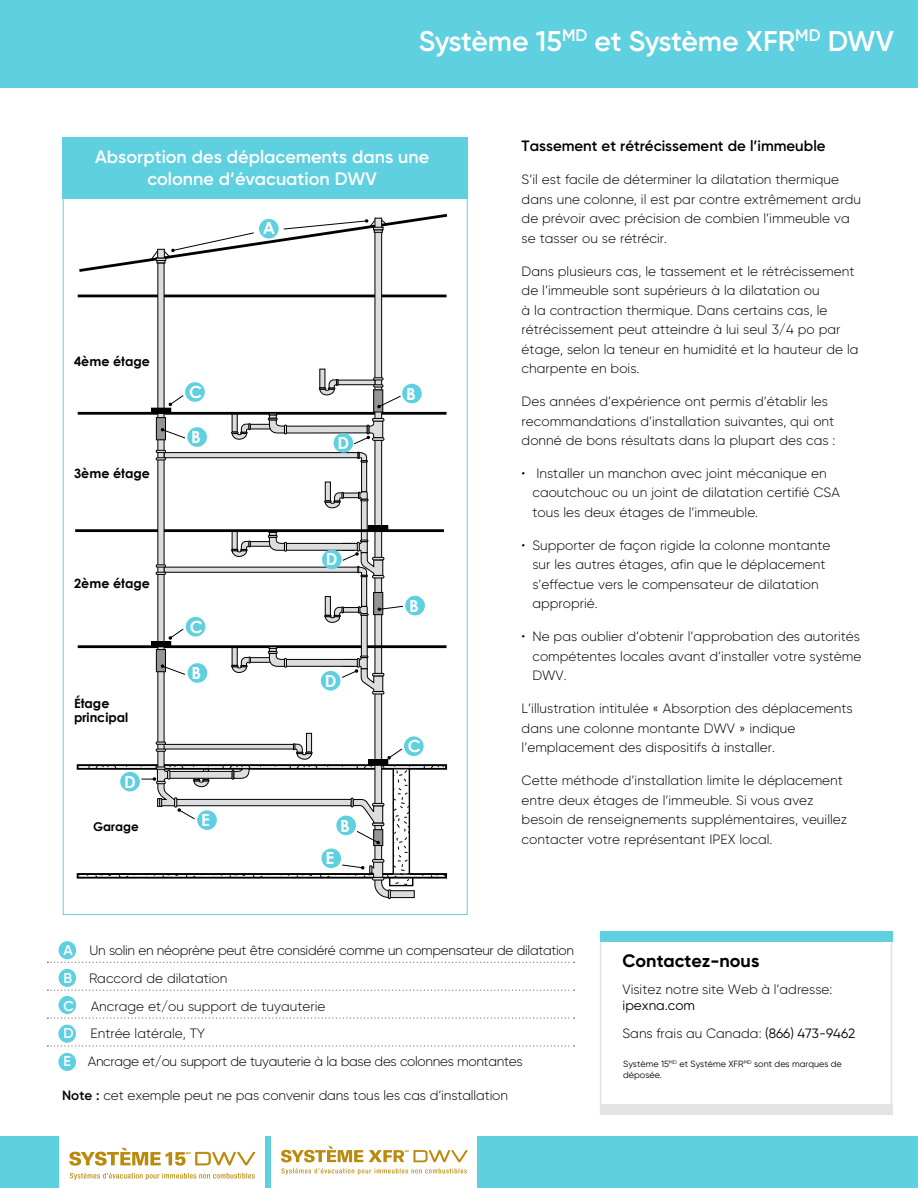
<style>
.page{position:relative;width:918px;height:1188px;background:#fff}
.page>*{position:absolute;margin:0;border:0;box-sizing:border-box;transform-origin:0 0}
.t1{font:600 28.5px "Gilroy";letter-spacing:-.02em;color:#fff}
.t2{font:600 18px/21.6px "Gilroy";color:#fff;text-align:center}
.t3{font:700 18px "Gilroy";color:#000}
.t4{font:700 16.8px "Century Gothic";color:#fff}
.t5{font:600 15px "Gilroy";color:#000}
.t6{font:300 13.5px/19.5px "Gilroy";color:#000}
.t7{font:300 13.5px/27.9px "Gilroy";letter-spacing:-.025em;color:#000}
.t8{font:13.5px/27.5px "Gilroy";color:#000}
.t9{font:700 12.9px/14.5px "Century Gothic";color:#000}
.t10{font:700 12.15px "Century Gothic";color:#000}
.t11{font:9px/10.8px "Gilroy";color:#000}
.s1{font-weight:600;font-size:14.25px;color:#fff}
.s2{font-weight:600}
.s3{font-weight:300}
</style>
<div class="page">
<hr style="left:600px;top:931px;width:1px;height:183px;background:#e2e3e4">
<hr style="left:891px;top:931px;width:1px;height:183px;background:#e2e3e4">
<div style="left:600px;top:931px;width:292px;height:11px;background:#5fd0df"></div>
<div style="left:600px;top:1104px;width:292px;height:10px;background:#e2e3e4"></div>
<div style="left:0;top:0;width:918px;height:87px;background:#5fd0df"></div>
<div style="left:0;top:1136px;width:918px;height:52px;background:#5fd0df"></div>
<div style="left:271px;top:1132px;width:205px;height:56px;background:#fff"></div>
<svg style="left:282px;top:1168px;width:185px;height:7px"></svg>
<svg style="left:281px;top:1146px;width:187px;height:16px"></svg>
<div style="left:59px;top:941px;width:17px;height:18px;background:#5fd0df;border-radius:50%"></div>
<div style="left:59px;top:969px;width:17px;height:18px;background:#5fd0df;border-radius:50%"></div>
<div style="left:59px;top:996px;width:17px;height:18px;background:#5fd0df;border-radius:50%"></div>
<div style="left:58px;top:1025px;width:18px;height:18px;background:#5fd0df;border-radius:50%"></div>
<div style="left:58px;top:1053px;width:18px;height:18px;background:#5fd0df;border-radius:50%"></div>
<svg style="left:47px;top:962px;width:528px;height:1px"></svg>
<svg style="left:47px;top:990px;width:528px;height:1px"></svg>
<svg style="left:47px;top:1018px;width:528px;height:1px"></svg>
<svg style="left:47px;top:1045px;width:528px;height:2px"></svg>
<hr style="left:75px;top:529px;width:369px;height:3px;background:#000">
<svg style="left:76px;top:213px;width:372px;height:686px"></svg>
<div style="left:185px;top:382px;width:20px;height:20px;background:#5fd0df;border-radius:50%"></div>
<div style="left:187px;top:427px;width:20px;height:20px;background:#5fd0df;border-radius:50%"></div>
<div style="left:402px;top:384px;width:20px;height:19px;background:#5fd0df;border-radius:50%"></div>
<div style="left:405px;top:596px;width:20px;height:19px;background:#5fd0df;border-radius:50%"></div>
<div style="left:188px;top:663px;width:19px;height:20px;background:#5fd0df;border-radius:50%"></div>
<div style="left:336px;top:816px;width:20px;height:19px;background:#5fd0df;border-radius:50%"></div>
<div style="left:186px;top:617px;width:19px;height:20px;background:#5fd0df;border-radius:50%"></div>
<div style="left:404px;top:736px;width:20px;height:20px;background:#5fd0df;border-radius:50%"></div>
<div style="left:334px;top:433px;width:19px;height:20px;background:#5fd0df;border-radius:50%"></div>
<div style="left:322px;top:550px;width:20px;height:19px;background:#5fd0df;border-radius:50%"></div>
<div style="left:321px;top:671px;width:19px;height:20px;background:#5fd0df;border-radius:50%"></div>
<div style="left:120px;top:772px;width:20px;height:19px;background:#5fd0df;border-radius:50%"></div>
<div style="left:197px;top:810px;width:20px;height:20px;background:#5fd0df;border-radius:50%"></div>
<div style="left:321px;top:849px;width:20px;height:19px;background:#5fd0df;border-radius:50%"></div>
<div style="left:62px;top:137px;width:406px;height:62px;background:#5fd0df"></div>
<div style="left:59px;top:1132px;width:206px;height:56px;background:#fff"></div>
<svg style="left:70px;top:1173px;width:185px;height:7px"></svg>
<svg style="left:69px;top:1148px;width:186px;height:18px"></svg>
<h1 class="t1" style="left:419px;top:23px;width:477px">Système 15<sup>MD</sup> et Système XFR<sup>MD</sup> DWV</h1>
<h2 class="t2" style="left:95px;top:146px;width:336px">Absorption des déplacements dans une colonne d’évacuation DWV</h2>
<p class="t9" style="left:74px;top:353px;width:77px">4ème étage</p>
<p class="t9" style="left:74px;top:466px;width:77px">3ème étage</p>
<p class="t9" style="left:74px;top:576px;width:77px">2ème étage</p>
<p class="t9" style="left:74px;top:695px;width:56px">Étage principal</p>
<p class="t4" style="left:124px;top:769px;width:13px">D</p>
<p class="t10" style="left:93px;top:818px;width:47px">Garage</p>
<p class="t4" style="left:189px;top:379px;width:15px">C</p>
<p class="t4" style="left:191px;top:424px;width:11px">B</p>
<p class="t4" style="left:190px;top:614px;width:15px">C</p>
<p class="t4" style="left:192px;top:660px;width:11px">B</p>
<p class="t4" style="left:201px;top:807px;width:10px">E</p>
<p class="t4" style="left:263px;top:215px;width:14px">A</p>
<p class="t4" style="left:337px;top:430px;width:13px">D</p>
<p class="t4" style="left:326px;top:547px;width:13px">D</p>
<p class="t4" style="left:325px;top:668px;width:13px">D</p>
<p class="t4" style="left:340px;top:813px;width:11px">B</p>
<p class="t4" style="left:325px;top:846px;width:10px">E</p>
<p class="t4" style="left:406px;top:381px;width:11px">B</p>
<p class="t4" style="left:409px;top:593px;width:11px">B</p>
<p class="t4" style="left:408px;top:734px;width:15px">C</p>
<p class="t5" style="left:522px;top:137px;width:305px">Tassement et rétrécissement de l’immeuble</p>
<p class="t6" style="left:522px;top:169px;width:341px">S’il est facile de déterminer la dilatation thermique dans une colonne, il est par contre extrêmement ardu de prévoir avec précision de combien l’immeuble va se tasser ou se rétrécir.</p>
<p class="t6" style="left:522px;top:261px;width:338px">Dans plusieurs cas, le tassement et le rétrécissement de l’immeuble sont supérieurs à la dilatation ou<br>à la contraction thermique. Dans certains cas, le rétrécissement peut atteindre à lui seul 3/4 po par étage, selon la teneur en humidité et la hauteur de la charpente en bois.</p>
<p class="t6" style="left:522px;top:391px;width:315px">Des années d’expérience ont permis d’établir les recommandations d’installation suivantes, qui ont donné de bons résultats dans la plupart des cas :</p>
<p class="t6" style="left:532px;top:463px;width:309px;text-indent:-11px">• Installer un manchon avec joint mécanique en caoutchouc ou un joint de dilatation certifié CSA tous les deux étages de l’immeuble.</p>
<p class="t6" style="left:532px;top:535px;width:300px;text-indent:-11px">• Supporter de façon rigide la colonne montante sur les autres étages, afin que le déplacement s’effectue vers le compensateur de dilatation approprié.</p>
<p class="t6" style="left:532px;top:627px;width:330px;text-align:justify;text-indent:-11px">• Ne pas oublier d’obtenir l’approbation des autorités compétentes locales avant d’installer votre système DWV.</p>
<p class="t6" style="left:522px;top:699px;width:333px">L’illustration intitulée « Absorption des déplacements dans une colonne montante DWV » indique l’emplacement des dispositifs à installer.</p>
<p class="t6" style="left:522px;top:771px;width:327px">Cette méthode d’installation limite le déplacement entre deux étages de l’immeuble. Si vous avez besoin de renseignements supplémentaires, veuillez contacter votre représentant IPEX local.</p>
<p class="t7" style="left:64px;top:936px;width:512px"><span class="s1">A</span> Un solin en néoprène peut être considéré comme un compensateur de dilatation <span class="s1">B</span> Raccord de dilatation<br><span class="s1">C</span> Ancrage et/ou support de tuyauterie<br><span class="s1">D</span> Entrée latérale, TY<br><span class="s1">E</span> Ancrage et/ou support de tuyauterie à la base des colonnes montantes</p>
<p class="t6" style="left:62px;top:1085px;width:447px"><span class="s2">Note :</span> cet exemple peut ne pas convenir dans tous les cas d’installation</p>
<h2 class="t3" style="left:623px;top:949px;width:138px">Contactez-nous</h2>
<p class="t6" style="left:623px;top:979px;width:211px">Visitez notre site Web à l’adresse:</p>
<p class="t8" style="left:623px;top:992px;width:234px">ipexna.com<br><span class="s3">Sans frais au Canada:</span> (866) 473-9462</p>
<p class="t11" style="left:623px;top:1059px;width:220px">Système 15<sup>MD</sup> et Système XFR<sup>MD</sup> sont des marques de déposée.</p>
</div>
